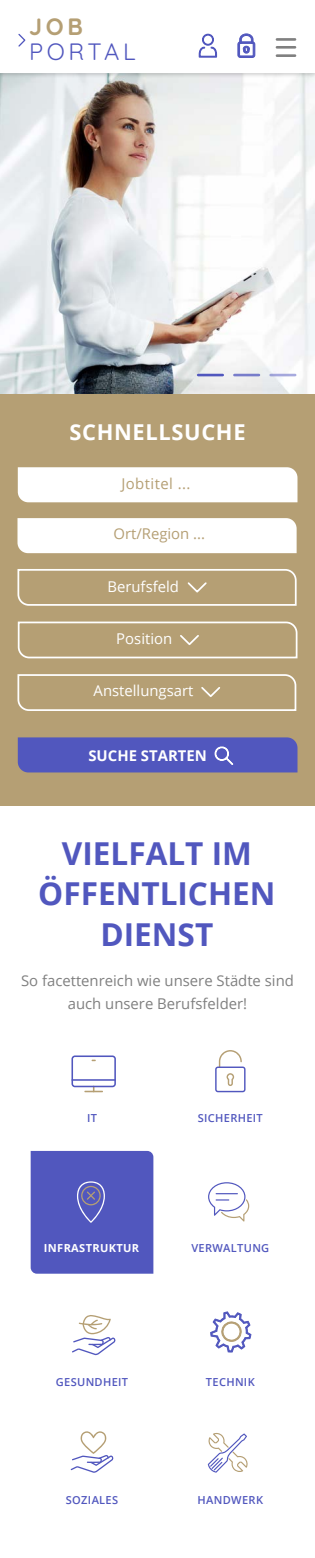
<style>
.page{position:relative;width:315px;height:1558px;background:#fff}
.page>*{position:absolute;margin:0;border:0;box-sizing:border-box;transform-origin:0 0}
.t1{font:700 31.59px/40.2px "Open Sans";color:#5157be;text-align:center}
.t2{font:300 23.62px "Quicksand";letter-spacing:.15em;color:#5157be}
.t3{font:300 23.62px "Quicksand";color:#b59f74}
.t4{font:700 21.88px "Open Sans";letter-spacing:.03em;color:#fff}
.t5{font:14.88px/22.8px "Open Sans";color:#808080;text-align:center}
.t6{font:14.88px "Open Sans";color:#fff}
.t7{font:14.88px "Open Sans";letter-spacing:.015em;color:#b59f74}
.t8{font:700 14.88px "Open Sans";color:#fff}
.t9{font:600 11.03px "Open Sans";letter-spacing:.03em;color:#5157be}
.t10{font:700 11.03px "Open Sans";letter-spacing:.03em;color:#fff}
</style>
<div class="page">
<img style="left:0;top:79px;width:315px;height:315px">
<div style="left:0;top:0;width:315px;height:79px;background:#000;opacity:.4"></div>
<svg style="left:0;top:0;width:315px;height:73px"></svg>
<hr style="left:277px;top:38px;width:18px;height:3px;background:#808080">
<hr style="left:277px;top:46px;width:18px;height:3px;background:#808080">
<hr style="left:277px;top:54px;width:18px;height:3px;background:#808080">
<svg style="left:17px;top:33px;width:10px;height:15px"></svg>
<svg style="left:238px;top:34px;width:17px;height:24px"></svg>
<svg style="left:198px;top:33px;width:20px;height:25px"></svg>
<hr style="left:198px;top:374px;width:25px;height:2px;background:#5157be">
<hr style="left:234px;top:374px;width:25px;height:2px;background:#5157be">
<hr style="left:271px;top:374px;width:24px;height:2px;background:#5157be">
<div style="left:0;top:394px;width:315px;height:411px;background:#b59f74"></div>
<div style="left:18px;top:467px;width:280px;height:35px;background:#fff"></div>
<div style="left:18px;top:518px;width:279px;height:35px;background:#fff"></div>
<div style="left:18px;top:737px;width:280px;height:35px;background:#5157be"></div>
<svg style="left:17px;top:569px;width:280px;height:37px"></svg>
<svg style="left:17px;top:621px;width:281px;height:38px"></svg>
<svg style="left:17px;top:674px;width:280px;height:37px"></svg>
<svg style="left:71px;top:1055px;width:45px;height:37px"></svg>
<svg style="left:215px;top:1050px;width:31px;height:42px"></svg>
<svg style="left:211px;top:1311px;width:40px;height:41px"></svg>
<svg style="left:208px;top:1433px;width:40px;height:39px"></svg>
<svg style="left:71px;top:1431px;width:42px;height:41px"></svg>
<svg style="left:72px;top:1315px;width:44px;height:40px"></svg>
<svg style="left:208px;top:1182px;width:41px;height:39px"></svg>
<div style="left:31px;top:1151px;width:122px;height:122px;background:#5157be"></div>
<h2 class="t3" style="left:29px;top:8px;width:55px">JOB</h2>
<h2 class="t2" style="left:29px;top:33px;width:108px">PORTAL</h2>
<h3 class="t4" style="left:69px;top:416px;width:178px">SCHNELLSUCHE</h3>
<p class="t7" style="left:121px;top:474px;width:71px">Jobtitel ...</p>
<p class="t7" style="left:113px;top:524px;width:93px">Ort/Region ...</p>
<p class="t6" style="left:107px;top:576px;width:73px">Berufsfeld</p>
<p class="t6" style="left:116px;top:628px;width:57px">Position</p>
<p class="t6" style="left:94px;top:680px;width:101px">Anstellungsart</p>
<p class="t8" style="left:88px;top:745px;width:120px">SUCHE STARTEN</p>
<h1 class="t1" style="left:38px;top:833px;width:239px">VIELFALT IM<br>ÖFFENTLICHEN<br>DIENST</h1>
<p class="t5" style="left:21px;top:969px;width:274px">So facettenreich wie unsere Städte sind auch unsere Berufsfelder!</p>
<p class="t9" style="left:87px;top:1110px;width:11px">IT</p>
<p class="t9" style="left:198px;top:1110px;width:67px">SICHERHEIT</p>
<p class="t10" style="left:44px;top:1240px;width:97px">INFRASTRUKTUR</p>
<p class="t9" style="left:191px;top:1240px;width:80px">VERWALTUNG</p>
<p class="t9" style="left:56px;top:1374px;width:74px">GESUNDHEIT</p>
<p class="t9" style="left:206px;top:1374px;width:50px">TECHNIK</p>
<p class="t9" style="left:66px;top:1492px;width:54px">SOZIALES</p>
<p class="t9" style="left:198px;top:1492px;width:67px">HANDWERK</p>
</div>
